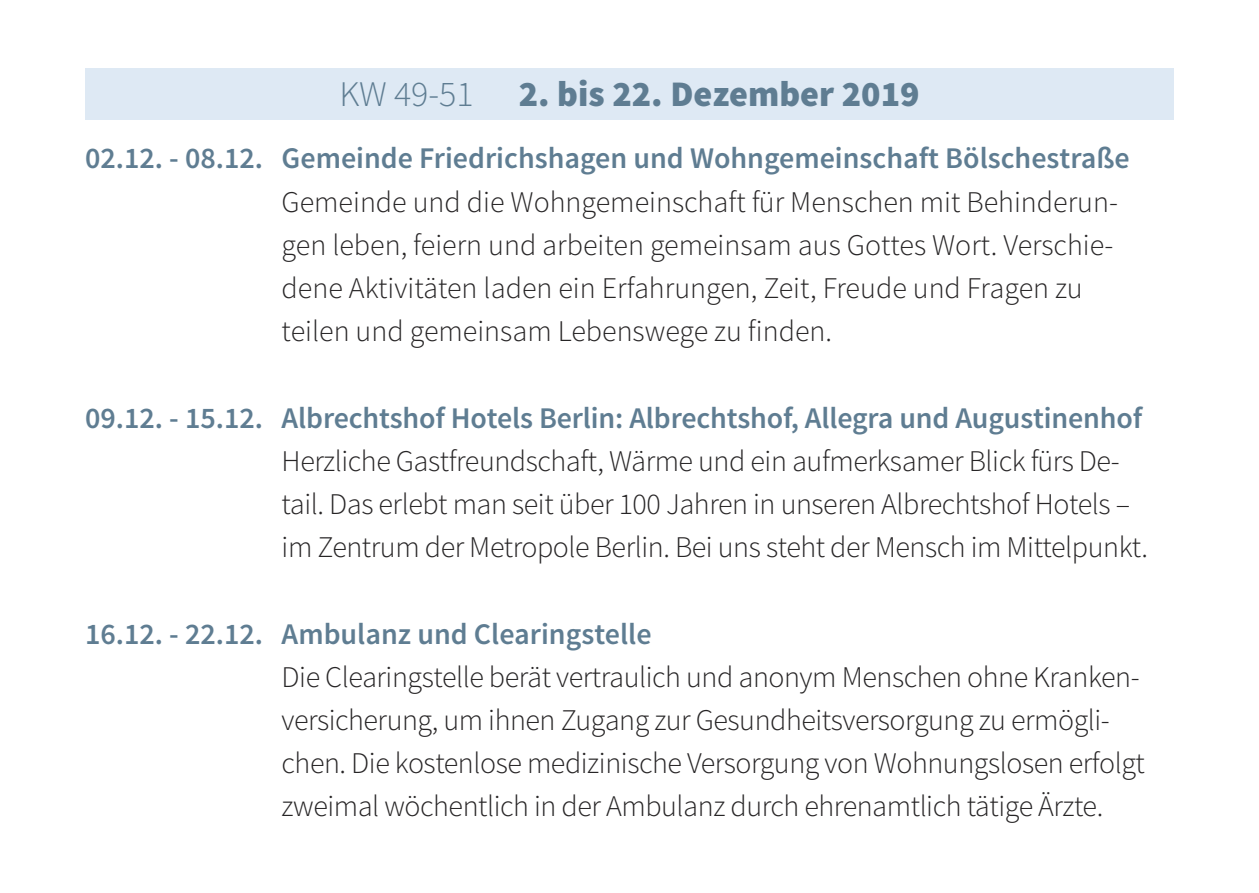
<style>
.page{position:relative;width:1259px;height:893px;background:#fff}
.page>*{position:absolute;margin:0;border:0;box-sizing:border-box;transform-origin:0 0}
.t1{font:900 36px "Source Sans Pro";color:#5f7d92}
.t2{font:300 30px/43.2px "Source Sans Pro";letter-spacing:-.015em;color:#272526}
.t3{font:600 30px "Source Sans Pro";color:#5f7d92}
.s1{font-weight:300}
</style>
<div class="page">
<div style="left:85px;top:68px;width:1089px;height:51px;background:#dee9f4"></div>
<p class="t1" style="left:339px;top:71px;width:582px"><span class="s1">KW 49-51</span> 2. bis 22. Dezember 2019</p>
<p class="t3" style="left:85px;top:139px;width:1046px">02.12. - 08.12. Gemeinde Friedrichshagen und Wohngemeinschaft Bölschestraße</p>
<p class="t2" style="left:282px;top:180px;width:838px">Gemeinde und die Wohngemeinschaft für Menschen mit Behinderun&shy;gen leben, feiern und arbeiten gemeinsam aus Gottes Wort. Verschie&shy;dene Aktivitäten laden ein Erfahrungen, Zeit, Freude und Fragen zu teilen und gemeinsam Lebenswege zu finden.</p>
<p class="t3" style="left:85px;top:399px;width:1058px">09.12. - 15.12. Albrechtshof Hotels Berlin: Albrechtshof, Allegra und Augustinenhof</p>
<p class="t2" style="left:282px;top:439px;width:868px">Herzliche Gastfreundschaft, Wärme und ein aufmerksamer Blick fürs De&shy;tail. Das erlebt man seit über 100 Jahren in unseren Albrechtshof Hotels – im Zentrum der Metropole Berlin. Bei uns steht der Mensch im Mittelpunkt.</p>
<p class="t3" style="left:85px;top:615px;width:568px">16.12. - 22.12. Ambulanz und Clearingstelle</p>
<p class="t2" style="left:282px;top:655px;width:864px">Die Clearingstelle berät vertraulich und anonym Menschen ohne Kranken&shy;versicherung, um ihnen Zugang zur Gesundheitsversorgung zu ermögli&shy;chen. Die kostenlose medizinische Versorgung von Wohnungslosen erfolgt zweimal wöchentlich in der Ambulanz durch ehrenamtlich tätige Ärzte.</p>
</div>
